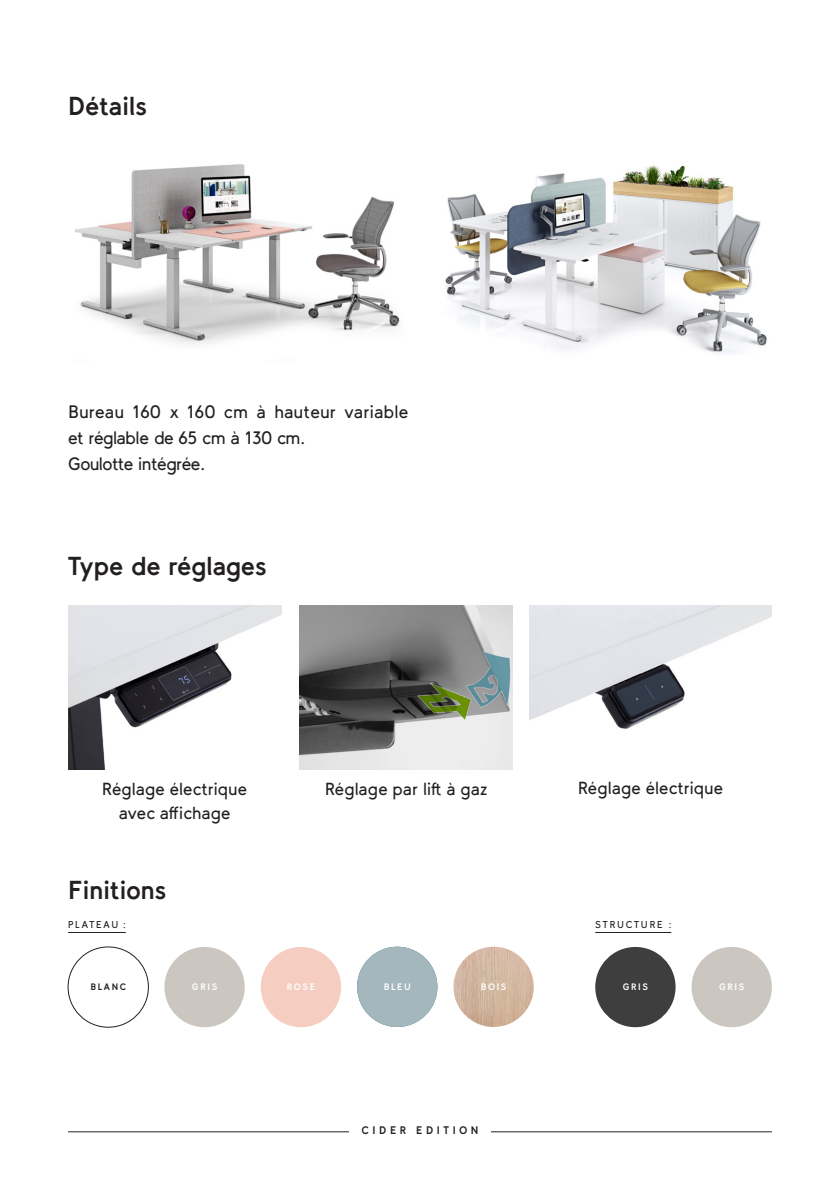
<style>
.page{position:relative;width:840px;height:1191px;background:#fff}
.page>*{position:absolute;margin:0;border:0;box-sizing:border-box;transform-origin:0 0}
.Titre_Designer{font:700 26px "Tilde";letter-spacing:-.01em;color:#231f20}
.Texte_courant{font:18px/26px "Tilde";letter-spacing:-.01em;color:#231f20}
.Texte_courant-2{font:18px "Tilde";letter-spacing:-.03em;color:#231f20}
.t1{font:17.4px "Tilde";color:#231f20}
.t2{font:700 11px "Tilde";letter-spacing:.325em;color:#231f20}
.Texte_courant-3{font:10px "Tilde";letter-spacing:.18em;color:#231f20}
.Texte_courant-4{font:700 9.4px "Tilde";letter-spacing:.18em;color:#fff}
.Texte_courant-5{font:700 9.4px "Tilde";letter-spacing:.18em;color:#231f20}
</style>
<div class="page">
<hr style="left:68px;top:1131px;width:281px;height:1px;background:#231f20">
<hr style="left:490px;top:1131px;width:281px;height:1px;background:#231f20">
<img style="left:445px;top:165px;width:322px;height:188px">
<img style="left:75px;top:164px;width:325px;height:180px">
<img style="left:68px;top:606px;width:213px;height:163px">
<img style="left:299px;top:606px;width:213px;height:163px">
<img style="left:529px;top:606px;width:241px;height:123px">
<hr style="left:68px;top:932px;width:58px;height:1px;background:#231f20">
<hr style="left:595px;top:932px;width:76px;height:1px;background:#231f20">
<div style="left:68px;top:946px;width:80px;height:81px;border:1px solid #231f20;border-radius:50%"></div>
<div style="left:357px;top:946px;width:80px;height:81px;background:#a4b7bd;border-radius:40px"></div>
<div style="left:164px;top:947px;width:80px;height:80px;background:#cbc7c0;border-radius:50%"></div>
<div style="left:691px;top:947px;width:80px;height:80px;background:#cbc7c0;border-radius:50%"></div>
<img style="left:453px;top:946px;width:80px;height:81px;border-radius:40px">
<div style="left:595px;top:947px;width:80px;height:80px;background:#3e3e3f;border-radius:50%"></div>
<div style="left:260px;top:947px;width:81px;height:80px;background:#f5cec1;border-radius:50%"></div>
<p class="Titre_Designer" style="left:68px;top:90px;width:80px">Détails</p>
<p class="Texte_courant" style="left:68px;top:399px;width:342px">Bureau 160 x 160 cm à hauteur variable et réglable de 65 cm à 130 cm.</p>
<p class="Texte_courant-2" style="left:68px;top:453px;width:138px">Goulotte intégrée.</p>
<p class="Titre_Designer" style="left:68px;top:550px;width:200px">Type de réglages</p>
<p class="t1" style="left:325px;top:778px;width:164px">Réglage par lift à gaz</p>
<p class="t1" style="left:102px;top:778px;width:146px">Réglage électrique</p>
<p class="t1" style="left:578px;top:778px;width:146px">Réglage électrique</p>
<p class="t1" style="left:119px;top:802px;width:113px">avec affichage</p>
<p class="Titre_Designer" style="left:68px;top:874px;width:100px">Finitions</p>
<p class="Texte_courant-3" style="left:68px;top:919px;width:59px">PLATEAU :</p>
<p class="Texte_courant-3" style="left:595px;top:919px;width:77px">STRUCTURE :</p>
<p class="Texte_courant-5" style="left:90px;top:981px;width:37px">BLANC</p>
<p class="Texte_courant-4" style="left:192px;top:981px;width:27px">GRIS</p>
<p class="Texte_courant-4" style="left:286px;top:981px;width:30px">ROSE</p>
<p class="Texte_courant-4" style="left:383px;top:981px;width:28px">BLEU</p>
<p class="Texte_courant-4" style="left:480px;top:981px;width:27px">BOIS</p>
<p class="Texte_courant-4" style="left:622px;top:981px;width:27px">GRIS</p>
<p class="Texte_courant-4" style="left:718px;top:981px;width:27px">GRIS</p>
<p class="t2" style="left:361px;top:1124px;width:118px">CIDER EDITION</p>
</div>
